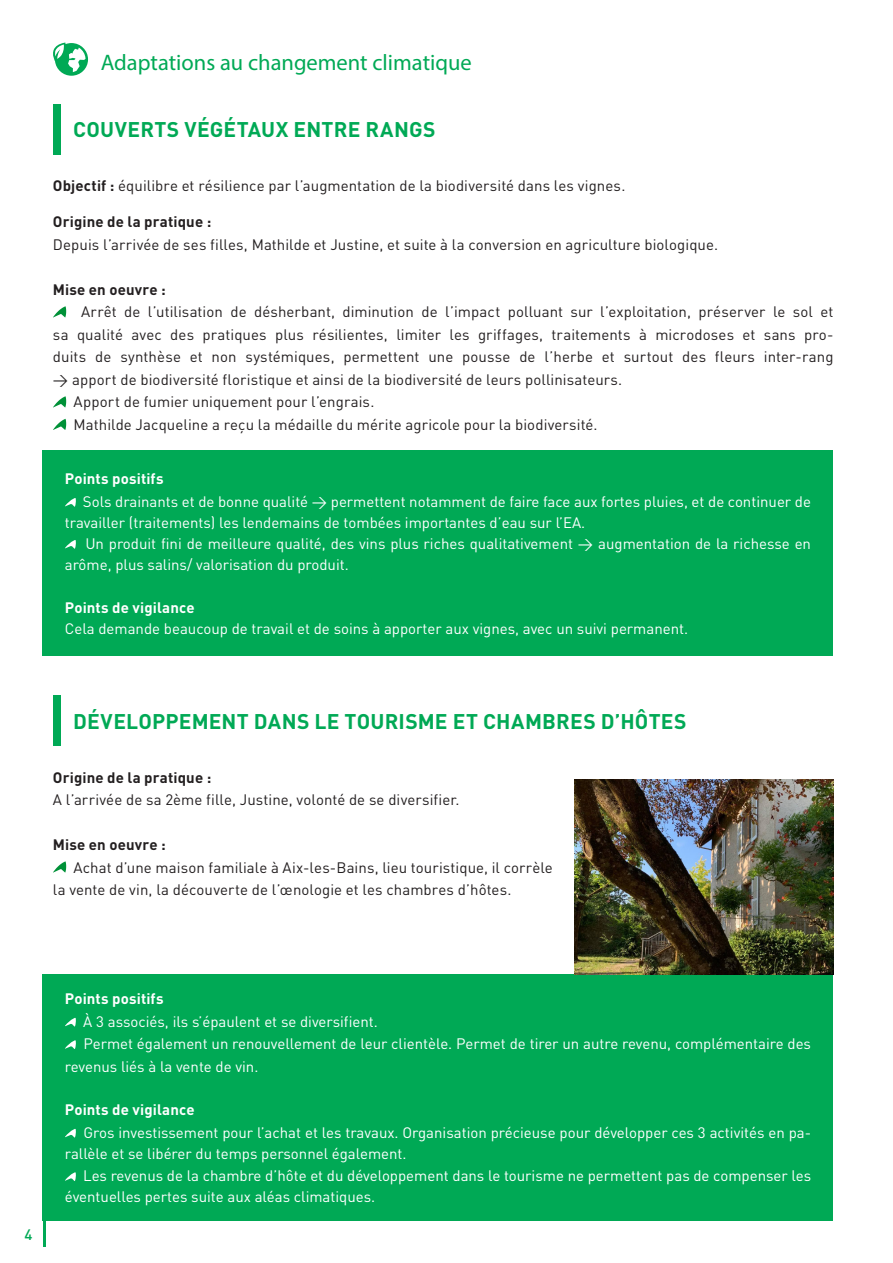
<style>
.page{position:relative;width:893px;height:1263px;background:#fff}
.page>*{position:absolute;margin:0;border:0;box-sizing:border-box;transform-origin:0 0}
.SURTITRE_BIS{font:22.5px "Myriad Pro";color:#00a955}
.BODY_COPY_2{font:700 21px "DIN Pro";letter-spacing:.01em;color:#00a955}
.BODY_COPY_2-2{font:15px/22.5px "DIN Pro";letter-spacing:.005em;color:#231f20}
.BODY_COPY_2-3{font:15px/21px "DIN Pro";color:#fff}
.BODY_COPY_2-4{font:700 15px "DIN Pro";letter-spacing:.01em;color:#231f20}
.BODY_COPY_2-5{font:700 15px "DIN Pro";letter-spacing:.01em;color:#fff}
.t1{font:500 15px "DIN Pro";color:#00a955}
.s1{font-weight:700}
</style>
<div class="page">
<hr style="left:43px;top:1220px;width:2px;height:27px;background:#00a955">
<div style="left:43px;top:451px;width:790px;height:205px;background:#00a955"></div>
<svg style="left:65px;top:498px;width:11px;height:9px"></svg>
<svg style="left:65px;top:540px;width:11px;height:9px"></svg>
<svg style="left:53px;top:861px;width:13px;height:11px"></svg>
<div style="left:53px;top:695px;width:7px;height:50px;background:#00a955"></div>
<div style="left:53px;top:104px;width:7px;height:50px;background:#00a955"></div>
<svg style="left:53px;top:306px;width:13px;height:11px"></svg>
<svg style="left:53px;top:396px;width:13px;height:11px"></svg>
<svg style="left:53px;top:419px;width:13px;height:11px"></svg>
<svg style="left:53px;top:43px;width:35px;height:33px"></svg>
<div style="left:43px;top:974px;width:790px;height:246px;background:#00a955"></div>
<svg style="left:65px;top:1017px;width:11px;height:9px"></svg>
<svg style="left:65px;top:1040px;width:11px;height:9px"></svg>
<svg style="left:65px;top:1128px;width:11px;height:9px"></svg>
<svg style="left:65px;top:1172px;width:11px;height:9px"></svg>
<img style="left:574px;top:779px;width:259px;height:195px">
<p class="SURTITRE_BIS" style="left:101px;top:49px;width:372px">Adaptations au changement climatique</p>
<p class="BODY_COPY_2" style="left:73px;top:112px;width:364px">COUVERTS VÉGÉTAUX ENTRE RANGS</p>
<p class="BODY_COPY_2-2" style="left:53px;top:173px;width:574px"><span class="s1">Objectif :</span> équilibre et résilience par l’augmentation de la biodiversité dans les vignes.</p>
<p class="BODY_COPY_2-4" style="left:53px;top:210px;width:160px">Origine de la pratique :</p>
<p class="BODY_COPY_2-2" style="left:53px;top:232px;width:667px">Depuis l’arrivée de ses filles, Mathilde et Justine, et suite à la conversion en agriculture biologique.</p>
<p class="BODY_COPY_2-4" style="left:53px;top:277px;width:114px">Mise en oeuvre :</p>
<p class="BODY_COPY_2-2" style="left:53px;top:299px;width:782px;text-align:justify;text-indent:28px">Arrêt de l’utilisation de désherbant, diminution de l’impact polluant sur l’exploitation, préserver le sol et sa qualité avec des pratiques plus résilientes, limiter les griffages, traitements à microdoses et sans pro&shy;duits de synthèse et non systémiques, permettent une pousse de l’herbe et surtout des fleurs inter-rang</p>
<p class="BODY_COPY_2-2" style="left:53px;top:367px;width:571px">→ apport de biodiversité floristique et ainsi de la biodiversité de leurs pollinisateurs.</p>
<p class="BODY_COPY_2-2" style="left:74px;top:389px;width:302px">Apport de fumier uniquement pour l’engrais.</p>
<p class="BODY_COPY_2-2" style="left:74px;top:412px;width:525px">Mathilde Jacqueline a reçu la médaille du mérite agricole pour la biodiversité.</p>
<p class="BODY_COPY_2-5" style="left:65px;top:466px;width:100px">Points positifs</p>
<p class="BODY_COPY_2-3" style="left:65px;top:489px;width:748px;text-indent:18px">Sols drainants et de bonne qualité → permettent notamment de faire face aux fortes pluies, et de continuer de travailler (traitements) les lendemains de tombées importantes d’eau sur l’EA.</p>
<p class="BODY_COPY_2-3" style="left:65px;top:531px;width:748px;text-indent:20px">Un produit fini de meilleure qualité, des vins plus riches qualitativement → augmentation de la richesse en arôme, plus salins/ valorisation du produit.</p>
<p class="BODY_COPY_2-5" style="left:65px;top:595px;width:131px">Points de vigilance</p>
<p class="BODY_COPY_2-3" style="left:65px;top:617px;width:625px">Cela demande beaucoup de travail et de soins à apporter aux vignes, avec un suivi permanent.</p>
<p class="BODY_COPY_2" style="left:73px;top:703px;width:615px">DÉVELOPPEMENT DANS LE TOURISME ET CHAMBRES D’HÔTES</p>
<p class="BODY_COPY_2-4" style="left:53px;top:765px;width:160px">Origine de la pratique :</p>
<p class="BODY_COPY_2-2" style="left:53px;top:787px;width:408px">A l’arrivée de sa 2ème fille, Justine, volonté de se diversifier.</p>
<p class="BODY_COPY_2-4" style="left:53px;top:832px;width:114px">Mise en oeuvre :</p>
<p class="BODY_COPY_2-2" style="left:53px;top:854px;width:501px;text-indent:21px">Achat d’une maison familiale à Aix-les-Bains, lieu touristique, il corrèle la vente de vin, la découverte de l’œnologie et les chambres d’hôtes.</p>
<p class="t1" style="left:24px;top:1222px;width:9px">4</p>
<p class="BODY_COPY_2-5" style="left:65px;top:986px;width:100px">Points positifs</p>
<p class="BODY_COPY_2-3" style="left:83px;top:1009px;width:296px">À 3 associés, ils s’épaulent et se diversifient.</p>
<p class="BODY_COPY_2-3" style="left:65px;top:1031px;width:748px;line-height:22.5px;text-indent:19px">Permet également un renouvellement de leur clientèle. Permet de tirer un autre revenu, complémentaire des revenus liés à la vente de vin.</p>
<p class="BODY_COPY_2-5" style="left:65px;top:1097px;width:131px">Points de vigilance</p>
<p class="BODY_COPY_2-3" style="left:65px;top:1120px;width:748px;text-indent:19px">Gros investissement pour l’achat et les travaux. Organisation précieuse pour développer ces 3 activités en pa&shy;rallèle et se libérer du temps personnel également.</p>
<p class="BODY_COPY_2-3" style="left:65px;top:1164px;width:748px;text-indent:18px">Les revenus de la chambre d’hôte et du développement dans le tourisme ne permettent pas de compenser les éventuelles pertes suite aux aléas climatiques.</p>
</div>
